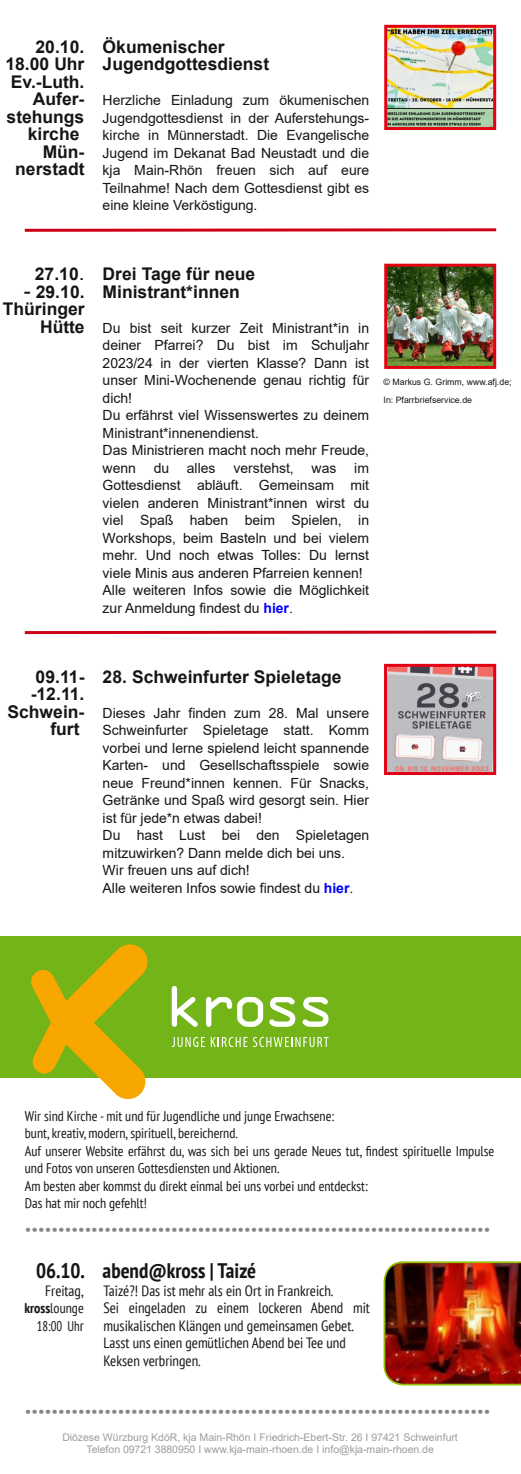
<style>
.page{position:relative;width:521px;height:1474px;background:#fff}
.page>*{position:absolute;margin:0;border:0;box-sizing:border-box;transform-origin:0 0}
.t1{font:700 26.25px "PT Sans";color:#858789}
.t2{font:700 condensed 21px "PT Sans";color:#171513}
.t3{font:700 17.5px/17.5px "Arial";color:#171513;text-align:right}
.t4{font:condensed 14.88px/17.5px "PT Sans";color:#171513}
.t5{font:14px/17.5px "Arial";letter-spacing:-.005em;color:#171513}
.t6{font:condensed 14px/17.5px "PT Sans";color:#171513}
.t7{font:10.5px/12.2px "Arial";letter-spacing:-.005em;color:#9b9d9f;text-align:center}
.t8{font:8.75px/17.5px "Arial";letter-spacing:.005em;color:#171513}
.s1{font-weight:400;font-size:21px}
.s2{font-weight:700;color:#00f}
.s3{font-weight:700}
.s4{font-size:14.88px}
</style>
<div class="page">
<svg style="left:25px;top:228px;width:471px;height:4px;background:#d94151"></svg>
<img style="left:388px;top:29px;width:104px;height:97px">
<div style="left:384px;top:25px;width:112px;height:105px;border:3px solid #e30011"></div>
<img style="left:388px;top:268px;width:104px;height:97px">
<div style="left:384px;top:264px;width:112px;height:105px;border:3px solid #e30011"></div>
<img style="left:383px;top:1261px;width:138px;height:125px">
<svg style="left:25px;top:630px;width:471px;height:4px;background:#d94151"></svg>
<img style="left:388px;top:668px;width:104px;height:103px">
<div style="left:384px;top:664px;width:112px;height:111px;border:3px solid #e30012"></div>
<div style="left:0;top:935px;width:521px;height:142px;background:#73b518"></div>
<svg style="left:31px;top:944px;width:118px;height:155px"></svg>
<svg style="left:172px;top:986px;width:26px;height:40px"></svg>
<svg style="left:206px;top:996px;width:57px;height:30px"></svg>
<svg style="left:269px;top:996px;width:26px;height:30px"></svg>
<svg style="left:302px;top:996px;width:26px;height:30px"></svg>
<svg style="left:172px;top:1036px;width:33px;height:11px"></svg>
<svg style="left:211px;top:1036px;width:36px;height:11px"></svg>
<svg style="left:253px;top:1036px;width:75px;height:11px"></svg>
<p class="t3" style="left:5px;top:38px;width:81px">20.10.<br>18.00 Uhr<br>Ev.-Luth.<br>Aufer&shy;stehungs kirche<br>Mün&shy;nerstadt</p>
<p class="t3" style="left:103px;top:38px;width:168px;text-align:left">Ökumenischer<br>Jugendgottesdienst</p>
<p class="t5" style="left:103px;top:91px;width:268px;text-align:justify">Herzliche Einladung zum ökumenischen Jugendgottesdienst in der Auferstehungs&shy;kirche in Münnerstadt. Die Evangelische Jugend im Dekanat Bad Neustadt und die kja Main-Rhön freuen sich auf eure Teilnahme! Nach dem Gottesdienst gibt es eine kleine Verköstigung.</p>
<p class="t3" style="left:35px;top:265px;width:51px">27.10<span class="s1">.</span></p>
<p class="t3" style="left:3px;top:283px;width:83px"><span class="s1">-</span> 29.10.<br>Thüringer<br>Hütte</p>
<p class="t3" style="left:103px;top:265px;width:154px;text-align:left">Drei Tage für neue<br>Ministrant*innen</p>
<p class="t5" style="left:103px;top:319px;width:268px">Du bist seit kurzer Zeit Ministrant*in in deiner Pfarrei? Du bist im Schuljahr<br>2023/24 in der vierten Klasse? Dann ist unser Mini-Wochenende genau richtig für dich!<br>Du erfährst viel Wissenswertes zu deinem<br>Ministrant*innenendienst.<br>Das Ministrieren macht noch mehr Freude, wenn</p>
<p class="t5" style="left:103px;top:459px;width:268px;text-indent:252px">im Gottesdienst abläuft. Gemeinsam mit vielen anderen Ministrant*innen wirst du viel Spaß haben beim Spielen, in Workshops, beim Basteln und bei vielem mehr. Und noch etwas Tolles: Du lernst viele Minis aus anderen Pfarreien kennen!<br>Alle weiteren Infos sowie die Möglichkeit zur Anmeldung findest du <span class="s2">hier</span>.</p>
<p class="t5" style="left:154px;top:459px;width:17px">du</p>
<p class="t5" style="left:187px;top:459px;width:30px">alles</p>
<p class="t5" style="left:233px;top:459px;width:62px">verstehst,</p>
<p class="t5" style="left:312px;top:459px;width:26px">was</p>
<p class="t8" style="left:383px;top:373px;width:130px">© Markus G. Grimm, www.afj.de;<br>In: Pfarrbriefservice.de</p>
<p class="t3" style="left:7px;top:668px;width:79px">09.11- -12.11.<br>Schwein&shy;furt</p>
<p class="t3" style="left:103px;top:668px;width:240px">28. Schweinfurter Spieletage</p>
<p class="t5" style="left:103px;top:704px;width:268px">Dieses Jahr finden zum 28. Mal unsere Schweinfurter Spieletage statt. Komm vorbei und lerne spielend leicht spannende Karten- und Gesellschaftsspiele sowie neue Freund*innen kennen. Für Snacks, Getränke und Spaß wird gesorgt sein. Hier ist für jede*n etwas dabei!<br>Du hast Lust bei den Spieletagen mitzuwirken? Dann melde dich bei uns.<br>Wir freuen uns auf dich!<br>Alle weiteren Infos sowie findest du <span class="s2">hier</span>.</p>
<p class="t6" style="left:25px;top:1106px;width:471px">Wir sind Kirche -mit und für Jugendliche und junge Erwachsene:<br>bunt,kreativ,modern,spirituell, bereichernd.<br>Auf unserer Website erfährst du, was sich bei uns gerade Neues tut, findest spirituelle Impulse und Fotos von unseren Gottesdiensten und Aktionen.<br>Am besten aber kommst du direkt einmal bei uns vorbei und entdeckst:<br>Das hat mir noch gefehlt!</p>
<h1 class="t1" style="left:25px;top:1210px;width:467px">······································································</h1>
<h2 class="t2" style="left:36px;top:1256px;width:222px">06.10. abend@kross | Taizé</h2>
<p class="t4" style="left:45px;top:1281px;width:40px">Freitag,</p>
<p class="t6" style="left:24px;top:1299px;width:61px;text-align:right"><span class="s3">kross</span>lounge<br>18:00 Uh<span class="s4">r</span></p>
<p class="t4" style="left:103px;top:1281px;width:268px">Taizé?! Das ist mehr als ein Ort in Frankreich.<br>Sei eingeladen zu einem lockeren Abend mit musikalischen Klängen und gemeinsamen Gebet.<br>Lasst uns einen gemütlichen Abend bei Tee und Keksen verbringen.</p>
<h1 class="t1" style="left:25px;top:1393px;width:467px">······································································</h1>
<p class="t7" style="left:62px;top:1430px;width:397px">Diözese Würzburg KdöR, kja Main-Rhön I Friedrich-Ebert-Str. 26 I 97421 Schweinfurt<br>Telefon 09721 3880950 I www.kja-main-rhoen.de I info@kja-main-rhoen.de</p>
</div>
